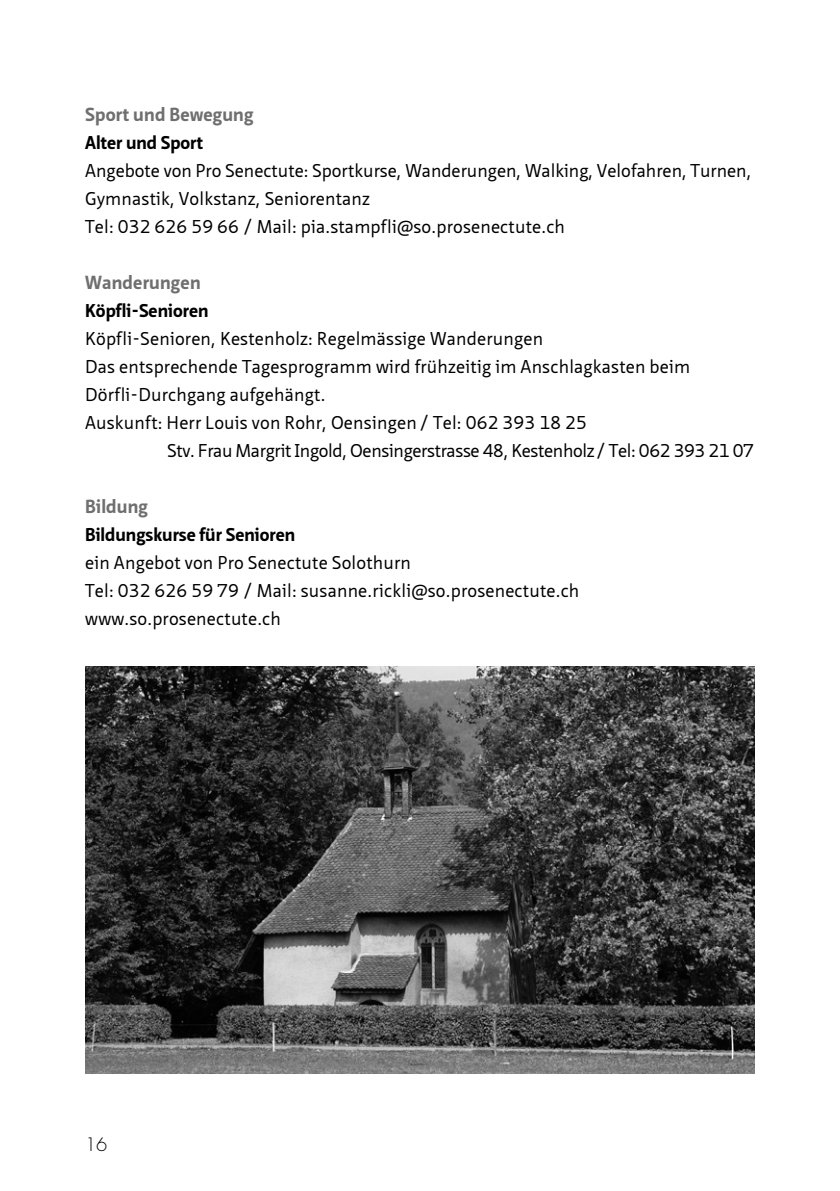
<style>
.page{position:relative;width:840px;height:1191px;background:#fff}
.page>*{position:absolute;margin:0;border:0;box-sizing:border-box;transform-origin:0 0}
.t1{font:700 18.4px "Neue Sans Pro";letter-spacing:.01em;color:#706f6f}
.t2{font:18px/28px "Neue Sans Pro";letter-spacing:.01em;color:#000}
.t3{font:18px "Neue Sans Pro";letter-spacing:-.02em;color:#000}
.t4{font:700 18px "Neue Sans Pro";color:#000}
.t5{font:300 18px "Futura";color:#000}
</style>
<div class="page">
<img style="left:85px;top:666px;width:669px;height:407px">
<p class="t1" style="left:85px;top:102px;width:170px">Sport und Bewegung</p>
<p class="t4" style="left:85px;top:131px;width:119px">Alter und Sport</p>
<p class="t2" style="left:85px;top:156px;width:667px">Angebote von Pro Senectute: Sportkurse, Wanderungen, Walking, Velofahren, Turnen,<br>Gymnastik, Volkstanz, Seniorentanz<br>Tel: 032 626 59 66 / Mail: pia.stampfli@so.prosenectute.ch</p>
<p class="t1" style="left:85px;top:270px;width:117px">Wanderungen</p>
<p class="t4" style="left:85px;top:299px;width:125px">Köpfli-Senioren</p>
<p class="t2" style="left:85px;top:324px;width:459px">Köpfli-Senioren, Kestenholz: Regelmässige Wanderungen</p>
<p class="t2" style="left:85px;top:352px;width:606px">Das entsprechende Tagesprogramm wird frühzeitig im Anschlagkasten beim</p>
<p class="t2" style="left:85px;top:380px;width:242px">Dörfli-Durchgang aufgehängt.</p>
<p class="t2" style="left:85px;top:408px;width:503px">Auskunft: Herr Louis von Rohr, Oensingen / Tel: 062 393 18 25</p>
<p class="t3" style="left:167px;top:439px;width:588px">Stv. Frau Margrit Ingold, Oensingerstrasse 48, Kestenholz/ Tel: 062 393 21 07</p>
<p class="t1" style="left:85px;top:494px;width:64px">Bildung</p>
<p class="t4" style="left:85px;top:523px;width:211px">Bildungskurse für Senioren</p>
<p class="t2" style="left:85px;top:548px;width:495px">ein Angebot von Pro Senectute Solothurn<br>Tel: 032 626 59 79 / Mail: susanne.rickli@so.prosenectute.ch www.so.prosenectute.ch</p>
<p class="t5" style="left:85px;top:1133px;width:24px">16</p>
</div>
